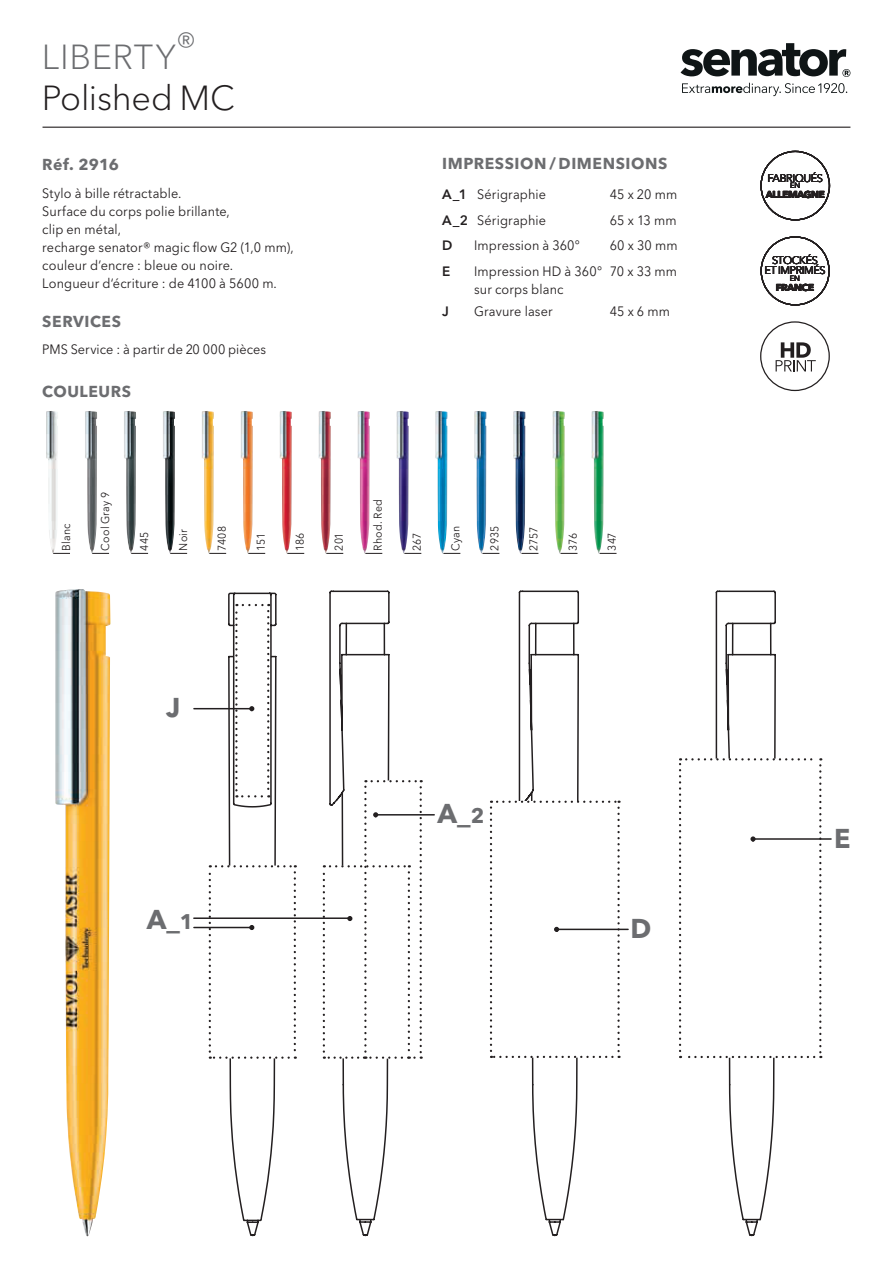
<style>
.page{position:relative;width:893px;height:1263px;background:#fff}
.page>*{position:absolute;margin:0;border:0;box-sizing:border-box;transform-origin:0 0}
.t1{font:300 34.5px "Avenir Next W1 G";letter-spacing:-.005em;color:#231f20}
.t2{font:300 34.5px "Avenir Next W1 G";letter-spacing:.02em;color:#6c6d70}
.t3{font:700 27px "Avenir Next W1 G";color:#6c6d70}
.t4{font:700 15.75px "Avenir Next W1 G";letter-spacing:.035em;color:#6c6d70}
.t5{font:13.5px/18px "Avenir Next W1 G";letter-spacing:.01em;color:#231f20;scale:.94 1}
.t6{font:600 13.5px "Avenir Next W1 G";color:#231f20}
.t7{font:11.25px "Avenir Next W1 G";letter-spacing:.015em;color:#231f20;scale:.94 1}
.t8{font:10.95px/10.6px "Avenir Next W1 G";letter-spacing:-.04em;color:#231f20;text-align:center}
.t9{font:700 10.05px "Avenir Next W1 G";letter-spacing:-.04em;color:#231f20}
.t10{font:7.65px "Avenir Next W1 G";color:#231f20}
.s1{font-weight:600}
.s2{font-size:21px}
</style>
<div class="page">
<svg style="left:680px;top:43px;width:170px;height:34px"></svg>
<svg style="left:682px;top:83px;width:165px;height:13px"></svg>
<svg style="left:760px;top:321px;width:70px;height:70px"></svg>
<hr style="left:43px;top:127px;width:807px;height:1px;background:#231f20">
<img style="left:55px;top:589px;width:56px;height:647px">
<svg style="left:760px;top:151px;width:70px;height:69px"></svg>
<svg style="left:761px;top:236px;width:69px;height:69px"></svg>
<hr style="left:194px;top:708px;width:58px;height:1px;background:#231f20">
<hr style="left:376px;top:814px;width:58px;height:1px;background:#231f20">
<hr style="left:556px;top:929px;width:72px;height:1px;background:#231f20">
<hr style="left:194px;top:927px;width:58px;height:1px;background:#231f20">
<svg style="left:209px;top:592px;width:87px;height:645px"></svg>
<hr style="left:755px;top:838px;width:76px;height:2px;background:#231f20">
<svg style="left:679px;top:590px;width:142px;height:647px"></svg>
<hr style="left:194px;top:917px;width:156px;height:2px;background:#231f20">
<svg style="left:490px;top:590px;width:130px;height:647px"></svg>
<svg style="left:323px;top:590px;width:99px;height:647px"></svg>
<svg style="left:58px;top:553px;width:12px;height:1px"></svg>
<img style="left:46px;top:411px;width:12px;height:143px">
<svg style="left:97px;top:553px;width:12px;height:1px"></svg>
<img style="left:85px;top:411px;width:12px;height:143px">
<svg style="left:136px;top:553px;width:12px;height:1px"></svg>
<img style="left:124px;top:411px;width:12px;height:143px">
<svg style="left:175px;top:553px;width:12px;height:1px"></svg>
<img style="left:163px;top:411px;width:12px;height:143px">
<svg style="left:214px;top:553px;width:12px;height:1px"></svg>
<img style="left:202px;top:411px;width:12px;height:143px">
<svg style="left:253px;top:553px;width:12px;height:1px"></svg>
<img style="left:241px;top:411px;width:12px;height:143px">
<svg style="left:292px;top:553px;width:12px;height:1px"></svg>
<img style="left:280px;top:411px;width:12px;height:143px">
<svg style="left:331px;top:553px;width:12px;height:1px"></svg>
<img style="left:319px;top:411px;width:12px;height:143px">
<svg style="left:370px;top:553px;width:12px;height:1px"></svg>
<img style="left:358px;top:411px;width:12px;height:143px">
<svg style="left:409px;top:553px;width:12px;height:1px"></svg>
<img style="left:396px;top:411px;width:13px;height:143px">
<svg style="left:448px;top:553px;width:12px;height:1px"></svg>
<img style="left:553px;top:411px;width:12px;height:143px">
<svg style="left:487px;top:553px;width:12px;height:1px"></svg>
<img style="left:591px;top:411px;width:13px;height:143px">
<svg style="left:525px;top:553px;width:13px;height:1px"></svg>
<img style="left:435px;top:411px;width:13px;height:143px">
<svg style="left:560px;top:553px;width:17px;height:1px"></svg>
<img style="left:474px;top:411px;width:13px;height:143px">
<svg style="left:600px;top:553px;width:16px;height:1px"></svg>
<img style="left:513px;top:411px;width:12px;height:143px">
<h1 class="t2" style="left:42px;top:36px;width:156px">LIBERTY®</h1>
<h1 class="t1" style="left:42px;top:77px;width:195px">Polished MC</h1>
<p class="t4" style="left:42px;top:155px;width:78px">Réf. 2916</p>
<p class="t5" style="left:42px;top:184px;width:269px">Stylo à bille rétractable.<br>Surface du corps polie brillante,<br>clip en métal,<br>recharge senator® magic flow G2 (1,0 mm), couleur d’encre : bleue ou noire.<br>Longueur d‘écriture : de 4100 à 5600 m.</p>
<p class="t4" style="left:42px;top:312px;width:80px">SERVICES</p>
<p class="t5" style="left:42px;top:341px;width:240px">PMS Service : à partir de 20 000 pièces</p>
<p class="t4" style="left:42px;top:382px;width:90px">COULEURS</p>
<p class="t4" style="left:442px;top:154px;width:227px">IMPRESSION / DIMENSIONS</p>
<p class="t5" style="left:442px;top:186px;width:112px"><span class="s1">A_1</span> Sérigraphie</p>
<p class="t5" style="left:610px;top:186px;width:73px">45 x 20 mm</p>
<p class="t5" style="left:442px;top:211px;width:112px"><span class="s1">A_2</span> Sérigraphie</p>
<p class="t5" style="left:610px;top:211px;width:73px">65 x 13 mm</p>
<p class="t6" style="left:442px;top:237px;width:12px">D</p>
<p class="t5" style="left:474px;top:237px;width:114px">Impression à 360°</p>
<p class="t5" style="left:610px;top:237px;width:74px">60 x 30 mm</p>
<p class="t6" style="left:442px;top:263px;width:10px">E</p>
<p class="t5" style="left:474px;top:262px;width:138px">Impression HD à 360° sur corps blanc</p>
<p class="t5" style="left:610px;top:262px;width:73px">70 x 33 mm</p>
<p class="t6" style="left:442px;top:303px;width:8px">J</p>
<p class="t5" style="left:474px;top:302px;width:85px">Gravure laser</p>
<p class="t5" style="left:610px;top:302px;width:66px">45 x 6 mm</p>
<p class="t7" style="left:60px;top:551px;width:30px;rotate:-90deg">Blanc</p>
<p class="t7" style="left:98px;top:551px;width:64px;rotate:-90deg">Cool Gray 9</p>
<p class="t7" style="left:137px;top:551px;width:22px;rotate:-90deg">445</p>
<p class="t7" style="left:176px;top:551px;width:24px;rotate:-90deg">Noir</p>
<p class="t7" style="left:215px;top:551px;width:27px;rotate:-90deg">7408</p>
<p class="t7" style="left:254px;top:551px;width:20px;rotate:-90deg">151</p>
<p class="t7" style="left:293px;top:551px;width:21px;rotate:-90deg">186</p>
<p class="t7" style="left:332px;top:551px;width:21px;rotate:-90deg">201</p>
<p class="t7" style="left:371px;top:551px;width:56px;rotate:-90deg">Rhod. Red</p>
<p class="t7" style="left:449px;top:551px;width:28px;rotate:-90deg">Cyan</p>
<p class="t7" style="left:488px;top:551px;width:28px;rotate:-90deg">2935</p>
<p class="t7" style="left:527px;top:551px;width:27px;rotate:-90deg">2757</p>
<p class="t7" style="left:410px;top:551px;width:21px;rotate:-90deg">267</p>
<p class="t7" style="left:566px;top:551px;width:20px;rotate:-90deg">376</p>
<p class="t7" style="left:605px;top:551px;width:21px;rotate:-90deg">347</p>
<h2 class="t3" style="left:166px;top:691px;width:16px">J</h2>
<h2 class="t3" style="left:147px;top:903px;width:48px">A_<span class="s2">1</span></h2>
<h2 class="t3" style="left:438px;top:797px;width:48px">A_<span class="s2">2</span></h2>
<h2 class="t3" style="left:631px;top:912px;width:22px">D</h2>
<p class="t8" style="left:767px;top:172px;width:57px">FABRIQUÉS</p>
<p class="t10" style="left:790px;top:181px;width:12px">EN</p>
<p class="t9" style="left:766px;top:189px;width:61px">ALLEMAGNE</p>
<p class="t8" style="left:764px;top:254px;width:63px">STOCKÉS<br>ET IMPRIMÉS</p>
<p class="t10" style="left:790px;top:274px;width:12px">EN</p>
<p class="t9" style="left:776px;top:281px;width:40px">FRANCE</p>
<h2 class="t3" style="left:834px;top:822px;width:18px">E</h2>
</div>
